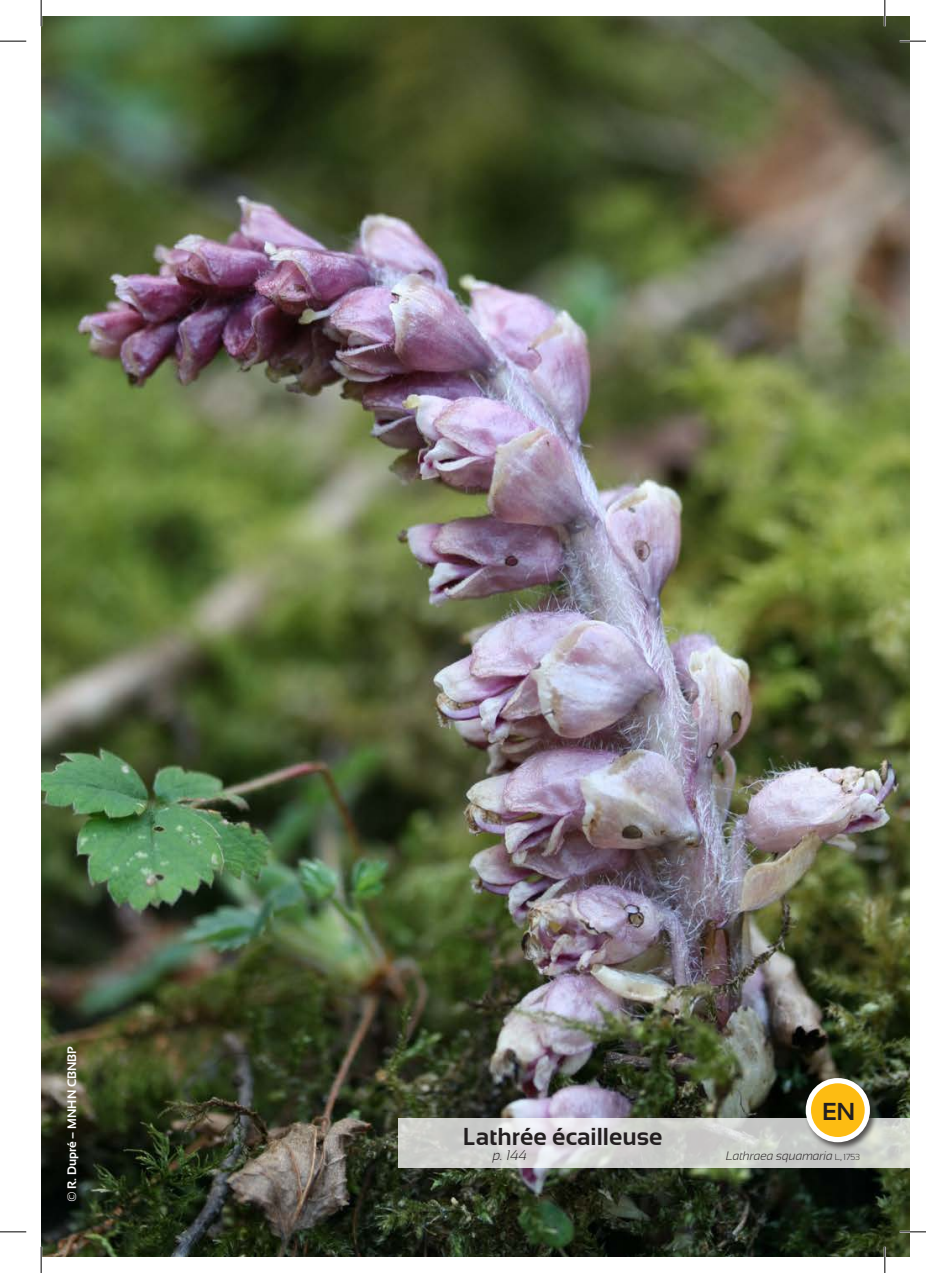
<style>
.page{position:relative;width:926px;height:1273px;background:#fff}
.page>*{position:absolute;margin:0;border:0;box-sizing:border-box;transform-origin:0 0}
.t1{font:700 24.5px "Sansation";color:#231f20}
.t2{font:italic 300 14px "Sansation";color:#231f20}
.t3{font:italic 300 12.25px "Sansation";letter-spacing:-.01em;color:#231f20}
.t4{font:700 12.25px "Sansation";color:#fff}
.s1{font-style:normal;font-size:8.75px}
</style>
<div class="page">
<img style="left:41px;top:16px;width:868px;height:1240px">
<svg style="left:398px;top:1118px;width:511px;height:49px;background:#d2d3d1"></svg>
<div style="left:803px;top:1076px;width:76px;height:75px;background:#231f20;opacity:.75"></div>
<div style="left:808px;top:1081px;width:59px;height:58px;background:#fdbc12;border-radius:50%"></div>
<div style="left:805px;top:1078px;width:65px;height:64px;border:5px solid #fff;border-radius:50%"></div>
<hr style="left:899px;top:40px;width:27px;height:2px;background:#fff">
<hr style="left:899px;top:1231px;width:27px;height:2px;background:#fff">
<hr style="left:883px;top:0;width:3px;height:26px;background:#fff">
<hr style="left:883px;top:1247px;width:3px;height:26px;background:#fff">
<svg style="left:0;top:41px;width:26px;height:1px"></svg>
<svg style="left:899px;top:41px;width:27px;height:1px"></svg>
<svg style="left:0;top:1231px;width:26px;height:1px"></svg>
<svg style="left:899px;top:1231px;width:27px;height:1px"></svg>
<svg style="left:41px;top:0;width:1px;height:26px"></svg>
<svg style="left:41px;top:1247px;width:1px;height:26px"></svg>
<svg style="left:884px;top:0;width:1px;height:26px"></svg>
<svg style="left:884px;top:1247px;width:1px;height:26px"></svg>
<p class="t4" style="left:65px;top:1202px;width:157px;rotate:-90deg">© R. Dupré – MNHN CBNBP</p>
<h1 class="t1" style="left:822px;top:1098px;width:35px">EN</h1>
<h1 class="t1" style="left:463px;top:1122px;width:201px">Lathrée écailleuse</h1>
<p class="t2" style="left:493px;top:1148px;width:36px">p. 144</p>
<p class="t3" style="left:726px;top:1149px;width:135px">Lathraea squamaria <span class="s1">L., 1753</span></p>
</div>
